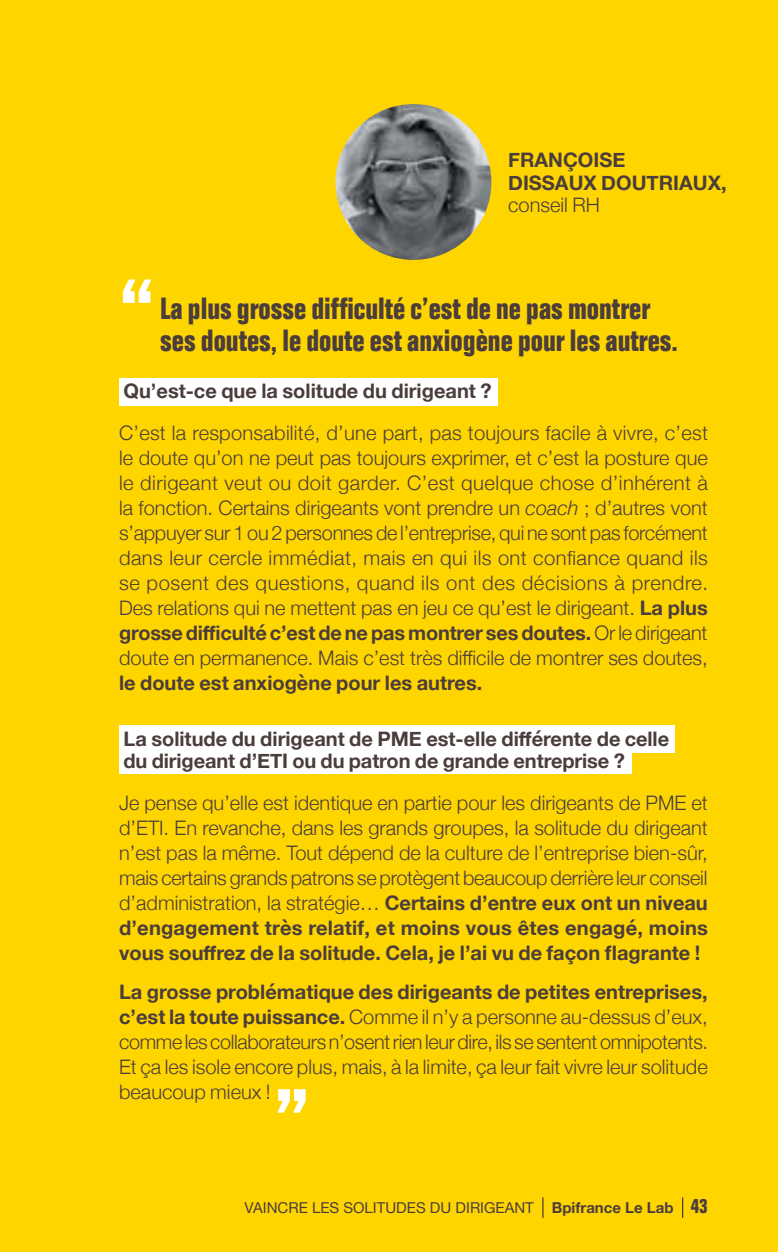
<style>
.page{position:relative;width:778px;height:1252px;background:#fff}
.page>*{position:absolute;margin:0;border:0;box-sizing:border-box;transform-origin:0 0}
.t1{font:700 condensed 90px "Folio";color:#fff}
.t2{font:700 condensed 30px/32.5px "Folio";color:#4b3d3c}
.t3{font:300 20px/25px "Helvetica Neue";color:#4b3d3c;text-align:justify}
.t4{font:700 20px/22.5px "Helvetica Neue";color:#4b3d3c}
.t5{font:15px "Helvetica Neue";color:#4b3d3c}
.s1{font-style:italic}
.s2{font-weight:700}
.s3{font-family:"Folio";font-weight:700;font-stretch:condensed;font-size:20px}
</style>
<div class="page">
<div style="left:0;top:0;width:777px;height:1251px;background:#ffd500"></div>
<div style="left:119px;top:378px;width:378px;height:28px;background:#fff"></div>
<div style="left:119px;top:725px;width:555px;height:27px;background:#fff"></div>
<div style="left:119px;top:746px;width:512px;height:28px;background:#fff"></div>
<svg style="left:542px;top:1197px;width:1px;height:20px"></svg>
<hr style="left:681px;top:1197px;width:2px;height:20px;background:#4b3d3c">
<img style="left:335px;top:104px;width:156px;height:156px;border-radius:78px">
<svg style="left:277px;top:1089px;width:28px;height:23px"></svg>
<p class="t4" style="left:508px;top:150px;width:220px">FRANÇOISE<br>DISSAUX DOUTRIAUX,</p>
<p class="t3" style="left:508px;top:191px;width:93px">conseil RH</p>
<h1 class="t1" style="left:119px;top:262px;width:38px">“</h1>
<h2 class="t2" style="left:160px;top:292px;width:519px">La plus grosse difficulté c’est de ne pas montrer ses doutes, le doute est anxiogène pour les autres.</h2>
<p class="t4" style="left:123px;top:380px;width:369px">Qu’est-ce que la solitude du dirigeant ?</p>
<p class="t3" style="left:119px;top:418px;width:590px">C’est la responsabilité, d’une part, pas toujours facile à vivre, c’est le doute qu’on ne peut pas toujours exprimer, et c’est la posture que le dirigeant veut ou doit garder. C’est quelque chose d’inhérent à la fonction. Certains dirigeants vont prendre un <span class="s1">coach</span> ; d’autres vont s’appuyer sur 1 ou 2 personnes de l’entreprise, qui ne sont pas forcément dans leur cercle immédiat, mais en qui ils ont confiance quand ils se posent des questions, quand ils ont des décisions à prendre.<br>Des relations qui ne mettent pas en jeu ce qu’est le dirigeant. <span class="s2">La plus grosse difficulté c’est de ne pas montrer ses doutes.</span> Or le dirigeant doute en permanence. Mais c’est très difficile de montrer ses doutes,</p>
<p class="t4" style="left:119px;top:672px;width:364px">le doute est anxiogène pour les autres.</p>
<p class="t4" style="left:123px;top:727px;width:547px">La solitude du dirigeant de PME est-elle différente de celle du dirigeant d’ETI ou du patron de grande entreprise ?</p>
<p class="t3" style="left:119px;top:788px;width:590px">Je pense qu’elle est identique en partie pour les dirigeants de PME et d’ETI. En revanche, dans les grands groupes, la solitude du dirigeant n’est pas la même. Tout dépend de la culture de l’entreprise bien-sûr, mais certains grands patrons se protègent beaucoup derrière leur conseil d’administration, la stratégie… <span class="s2">Certains d’entre eux ont un niveau d’engagement très relatif, et moins vous êtes engagé, moins vous souffrez de la solitude. Cela, je l’ai vu de façon flagrante !</span></p>
<p class="t3" style="left:119px;top:978px;width:590px"><span class="s2">La grosse problématique des dirigeants de petites entreprises, c’est la toute puissance.</span> Comme il n’y a personne au-dessus d’eux, comme les collaborateurs n’osent rien leur dire, ils se sentent omnipotents.<br>Et ça les isole encore plus, mais, à la limite, ça leur fait vivre leur solitude beaucoup mieux !</p>
<p class="t5" style="left:244px;top:1196px;width:464px">VAINCRE LES SOLITUDES DU DIRIGEANT <span class="s2">Bpifrance Le Lab</span> <span class="s3">43</span></p>
</div>
